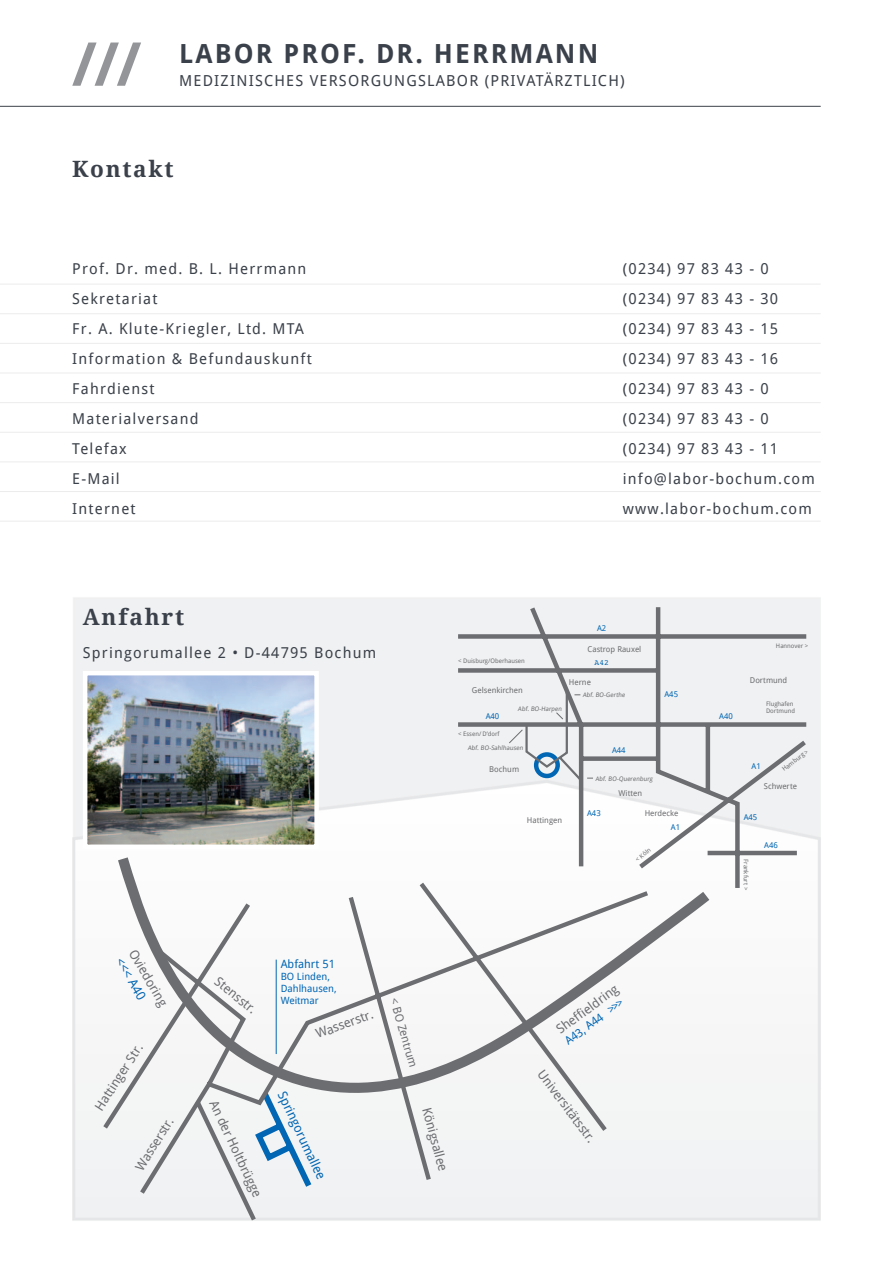
<style>
.page{position:relative;width:893px;height:1263px;background:#fff}
.page>*{position:absolute;margin:0;border:0;box-sizing:border-box;transform-origin:0 0}
.t1{font:700 26.4px "Droid Sans";letter-spacing:.08em;color:#3b414a}
.t2{font:700 22.5px "Droid Serif";letter-spacing:.08em;color:#3b414a}
.t3{font:15.15px "Droid Sans";letter-spacing:.08em;color:#3b414a}
.t4{font:15px "Droid Sans";letter-spacing:.08em;color:#3b414a}
.t5{font:12.9px "Droid Sans";color:#6c6d70}
.t6{font:12.9px "Droid Sans";color:#0166b3}
.t7{font:12.75px "Droid Sans";color:#6c6d70}
.t8{font:12.75px "Droid Sans";color:#0166b3}
.t9{font:11.4px "Droid Sans";color:#0166b3}
.t10{font:11.4px "Droid Sans";color:#6c6d70}
.t11{font:10.05px/12px "Droid Sans";color:#0166b3}
.t12{font:7.95px "Droid Sans";color:#6c6d70}
.t13{font:7.95px "Droid Sans";color:#0166b3}
.t14{font:7.95px "Courier";color:#0166b3}
.t15{font:6.15px/6.9px "Droid Sans";color:#6c6d70}
</style>
<div class="page">
<img style="left:0;top:42px;width:821px;height:1179px">
<hr style="left:0;top:106px;width:821px;height:1px;background:#3b414a">
<hr style="left:0;top:284px;width:821px;height:1px;background:#ececed">
<hr style="left:0;top:313px;width:821px;height:1px;background:#ececed">
<hr style="left:0;top:343px;width:821px;height:1px;background:#ececed">
<hr style="left:0;top:373px;width:821px;height:1px;background:#ececed">
<hr style="left:0;top:402px;width:821px;height:1px;background:#ececed">
<hr style="left:0;top:432px;width:821px;height:1px;background:#ececed">
<hr style="left:0;top:461px;width:821px;height:1px;background:#ececed">
<hr style="left:0;top:491px;width:821px;height:1px;background:#ececed">
<hr style="left:0;top:521px;width:821px;height:1px;background:#ececed">
<svg style="left:110px;top:846px;width:606px;height:285px"></svg>
<svg style="left:99px;top:878px;width:554px;height:343px"></svg>
<svg style="left:454px;top:602px;width:357px;height:290px"></svg>
<svg style="left:508px;top:690px;width:86px;height:93px"></svg>
<img style="left:88px;top:676px;width:226px;height:168px">
<div style="left:83px;top:671px;width:236px;height:178px;border:4px solid #fff"></div>
<svg style="left:72px;top:43px;width:69px;height:43px"></svg>
<h1 class="t1" style="left:179px;top:38px;width:421px">LABOR PROF. DR. HERRMANN</h1>
<p class="t3" style="left:179px;top:72px;width:447px">Medizinisches Versorgungslabor (Privatärztlich)</p>
<h2 class="t2" style="left:72px;top:155px;width:103px">Kontakt</h2>
<p class="t4" style="left:72px;top:260px;width:236px">Prof. Dr. med. B. L. Herrmann</p>
<p class="t4" style="left:623px;top:260px;width:147px">(0234) 97 83 43 - 0</p>
<p class="t4" style="left:72px;top:290px;width:87px">Sekretariat</p>
<p class="t4" style="left:623px;top:290px;width:157px">(0234) 97 83 43 - 30</p>
<p class="t4" style="left:72px;top:320px;width:229px">Fr. A. Klute-Kriegler, Ltd. MTA</p>
<p class="t4" style="left:623px;top:320px;width:157px">(0234) 97 83 43 - 15</p>
<p class="t4" style="left:72px;top:350px;width:241px">Information &amp; Befundauskunft</p>
<p class="t4" style="left:623px;top:350px;width:157px">(0234) 97 83 43 - 16</p>
<p class="t4" style="left:72px;top:380px;width:84px">Fahrdienst</p>
<p class="t4" style="left:623px;top:380px;width:147px">(0234) 97 83 43 - 0</p>
<p class="t4" style="left:72px;top:410px;width:128px">Materialversand</p>
<p class="t4" style="left:623px;top:410px;width:147px">(0234) 97 83 43 - 0</p>
<p class="t4" style="left:72px;top:440px;width:56px">Telefax</p>
<p class="t4" style="left:623px;top:440px;width:157px">(0234) 97 83 43 - 11</p>
<p class="t4" style="left:72px;top:470px;width:49px">E-Mail</p>
<p class="t4" style="left:623px;top:470px;width:193px">info@labor-bochum.com</p>
<p class="t4" style="left:72px;top:500px;width:65px">Internet</p>
<p class="t4" style="left:623px;top:500px;width:191px">www.labor-bochum.com</p>
<h2 class="t2" style="left:83px;top:602px;width:103px">Anfahrt</h2>
<p class="t4" style="left:83px;top:643px;width:295px">Springorumallee 2 • D-44795 Bochum</p>
<p class="t15" style="left:458px;top:658px;width:68px">&lt; Duisburg/oberhausen</p>
<p class="t12" style="left:472px;top:686px;width:52px">Gelsenkirchen</p>
<p class="t13" style="left:597px;top:624px;width:11px">A2</p>
<p class="t14" style="left:595px;top:656px;width:16px">A42</p>
<p class="t12" style="left:588px;top:644px;width:55px">Castrop rauxel</p>
<p class="t12" style="left:569px;top:677px;width:24px">Herne</p>
<p class="t15" style="left:583px;top:691px;width:45px">Abf. Bo-Gerthe</p>
<p class="t13" style="left:664px;top:689px;width:15px">a45</p>
<p class="t15" style="left:518px;top:705px;width:46px">Abf. Bo-Harpen</p>
<p class="t13" style="left:486px;top:712px;width:15px">a40</p>
<p class="t13" style="left:719px;top:712px;width:15px">a40</p>
<p class="t13" style="left:612px;top:746px;width:15px">a44</p>
<p class="t15" style="left:458px;top:731px;width:43px">&lt; Essen/ D’dorf</p>
<p class="t15" style="left:468px;top:744px;width:58px">Abf. Bo-Sahlhausen</p>
<p class="t12" style="left:489px;top:765px;width:31px">Bochum</p>
<p class="t12" style="left:527px;top:815px;width:37px">Hattingen</p>
<p class="t15" style="left:595px;top:775px;width:60px">Abf. Bo-Querenburg</p>
<p class="t13" style="left:587px;top:808px;width:15px">a43</p>
<p class="t12" style="left:619px;top:788px;width:25px">Witten</p>
<p class="t12" style="left:645px;top:809px;width:35px">Herdecke</p>
<p class="t15" style="left:634px;top:857px;width:19px;rotate:-37deg">&lt; Köln</p>
<p class="t13" style="left:671px;top:822px;width:11px">a1</p>
<p class="t15" style="left:776px;top:643px;width:34px">Hannover &gt;</p>
<p class="t12" style="left:750px;top:676px;width:39px">Dortmund</p>
<p class="t15" style="left:766px;top:701px;width:31px">Flughafen<br>Dortmund</p>
<p class="t13" style="left:751px;top:762px;width:11px">a1</p>
<p class="t15" style="left:781px;top:767px;width:32px;rotate:-37deg">Hamburg &gt;</p>
<p class="t12" style="left:764px;top:781px;width:35px">Schwerte</p>
<p class="t13" style="left:744px;top:812px;width:15px">a45</p>
<p class="t15" style="left:749px;top:859px;width:33px;rotate:90deg">Frankfurt &gt;</p>
<p class="t13" style="left:764px;top:841px;width:15px">a46</p>
<p class="t7" style="left:139px;top:947px;width:65px;rotate:60deg">oviedoring</p>
<p class="t8" style="left:126px;top:954px;width:48px;rotate:60deg">&lt;&lt;&lt; a40</p>
<p class="t5" style="left:92px;top:1105px;width:78px;rotate:-57deg">Hattinger Str.</p>
<p class="t5" style="left:132px;top:1165px;width:62px;rotate:-58deg">Wasserstr.</p>
<p class="t7" style="left:221px;top:974px;width:51px;rotate:39deg">Stensstr.</p>
<p class="t9" style="left:281px;top:958px;width:56px">Abfahrt 51</p>
<p class="t11" style="left:281px;top:971px;width:57px">Bo Linden,<br>Dahlhausen,<br>Weitmar</p>
<p class="t5" style="left:314px;top:1027px;width:62px;rotate:-20deg">Wasserstr.</p>
<p class="t10" style="left:400px;top:996px;width:73px;rotate:74deg">&lt; Bo Zentrum</p>
<p class="t6" style="left:288px;top:1089px;width:97px;rotate:65deg">Springorumallee</p>
<p class="t5" style="left:220px;top:1097px;width:107px;rotate:65deg">An der Holtbrügge</p>
<p class="t5" style="left:434px;top:1106px;width:67px;rotate:75deg">Königsallee</p>
<p class="t7" style="left:553px;top:1025px;width:75px;rotate:-36deg">Sheffieldring</p>
<p class="t9" style="left:562px;top:1037px;width:71px;rotate:-36deg">A43, A44 &gt;&gt;&gt;</p>
<p class="t5" style="left:546px;top:1067px;width:89px;rotate:53deg">Universitätsstr.</p>
</div>
